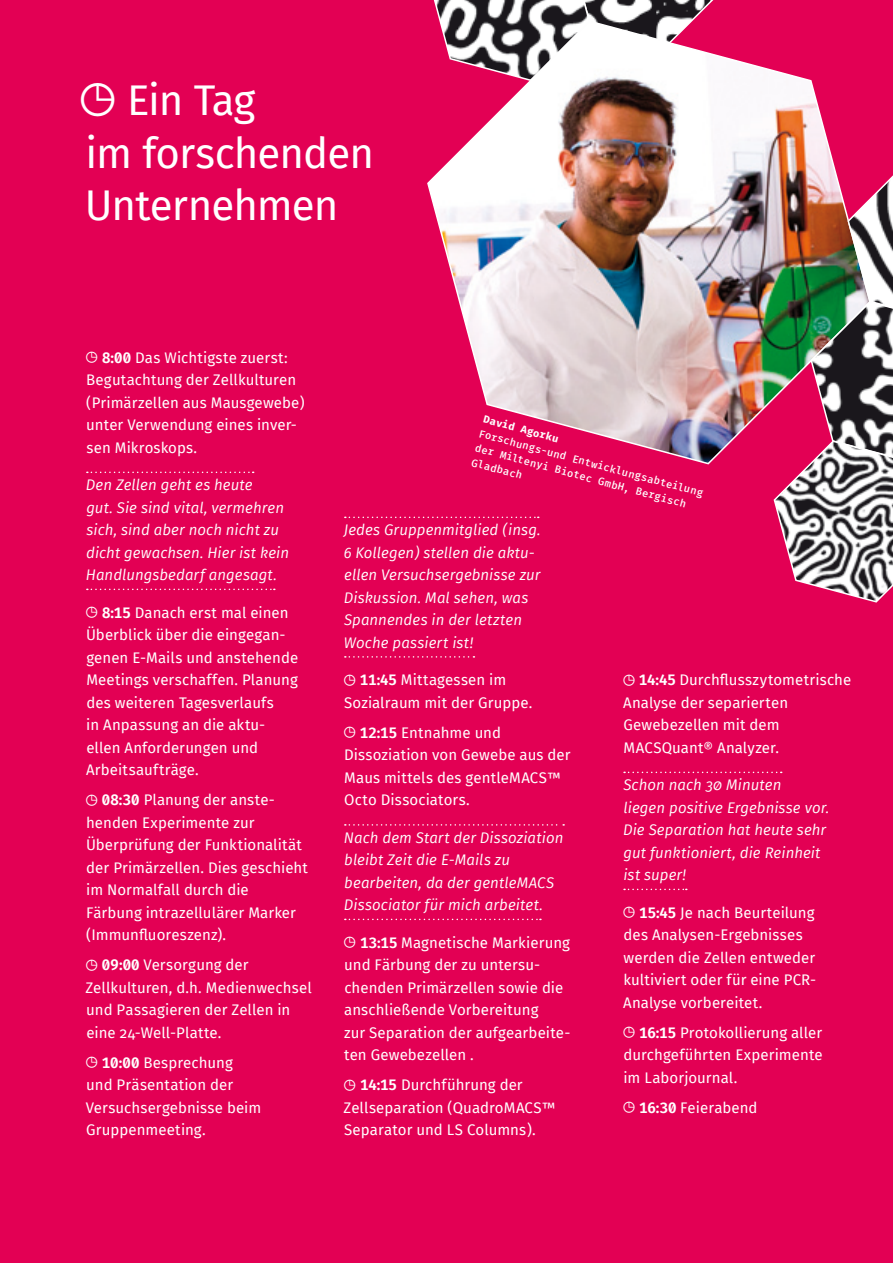
<style>
.page{position:relative;width:893px;height:1263px;background:#e30054}
.page>*{position:absolute;margin:0;border:0;box-sizing:border-box;transform-origin:0 0}
.t1{font:42px/52.5px "Fira Sans";letter-spacing:-.025em;color:#fff}
.t2{font:15px/22.5px "Fira Sans";letter-spacing:.005em;color:#fff}
.t3{font:italic 15px/22.5px "Fira Sans";letter-spacing:.005em;color:#fff}
.t4{font:500 10.5px/15px "Fira Mono";color:#fff}
.t5{font:700 10.5px "Fira Mono";color:#fff}
.s1{font-family:"STIX General";font-size:45px}
.s2{font-family:"STIX General"}
.s3{font-weight:600}
</style>
<div class="page">
<svg style="left:87px;top:472px;width:167px;height:1px"></svg>
<svg style="left:87px;top:589px;width:188px;height:1px"></svg>
<svg style="left:345px;top:517px;width:194px;height:1px"></svg>
<svg style="left:345px;top:656px;width:129px;height:2px"></svg>
<svg style="left:345px;top:824px;width:219px;height:2px"></svg>
<svg style="left:345px;top:919px;width:196px;height:1px"></svg>
<svg style="left:624px;top:772px;width:158px;height:1px"></svg>
<svg style="left:624px;top:889px;width:63px;height:1px"></svg>
<img style="left:427px;top:58px;width:406px;height:407px">
<svg style="left:427px;top:0;width:303px;height:82px"></svg>
<img style="left:772px;top:161px;width:121px;height:442px">
<h1 class="t1" style="left:79px;top:74px;width:297px"><span class="s1">◷</span> Ein Tag<br>im forschenden<br>Unternehmen</h1>
<p class="t2" style="left:86px;top:346px;width:221px"><span class="s2">◷</span> <span class="s3">8:00</span> Das Wichtigste zuerst:<br>Begutachtung der Zellkulturen (Primärzellen aus Mausgewebe) unter Verwendung eines inver&shy;sen Mikroskops.</p>
<p class="t3" style="left:86px;top:474px;width:205px">Den Zellen geht es heute<br>gut. Sie sind vital, vermehren sich, sind aber noch nicht zu dicht gewachsen. Hier ist kein<br>Handlungsbedarf angesagt.</p>
<p class="t2" style="left:86px;top:601px;width:214px"><span class="s2">◷</span> <span class="s3">8:15</span> Danach erst mal einen<br>Überblick über die eingegan&shy;genen E-Mails und anstehende<br>Meetings verschaffen. Planung des weiteren Tagesverlaufs<br>in Anpassung an die aktu&shy;ellen Anforderungen und<br>Arbeitsaufträge.</p>
<p class="t2" style="left:86px;top:789px;width:224px"><span class="s2">◷</span> <span class="s3">08:30</span> Planung der anste&shy;henden Experimente zur<br>Überprüfung der Funktionalität der Primärzellen. Dies geschieht im Normalfall durch die<br>Färbung intrazellulärer Marker (Immunfluoreszenz).</p>
<p class="t2" style="left:86px;top:954px;width:228px"><span class="s2">◷</span> <span class="s3">09:00</span> Versorgung der<br>Zellkulturen, d.h. Medienwechsel und Passagieren der Zellen in eine 24-Well-Platte.</p>
<p class="t2" style="left:86px;top:1051px;width:177px"><span class="s2">◷</span> <span class="s3">10:00</span> Besprechung und Präsentation der<br>Versuchsergebnisse beim<br>Gruppenmeeting.</p>
<p class="t5" style="left:486px;top:412px;width:79px;rotate:15deg">David Agorku</p>
<p class="t4" style="left:481px;top:426px;width:233px;rotate:15deg">Forschungs-und Entwicklungsabteilung der Miltenyi Biotec GmbH, Bergisch<br>Gladbach</p>
<p class="t3" style="left:344px;top:519px;width:198px">Jedes Gruppenmitglied (insg.<br>6 Kollegen) stellen die aktu&shy;ellen Versuchsergebnisse zur<br>Diskussion. Mal sehen, was<br>Spannendes in der letzten<br>Woche passiert ist!</p>
<p class="t2" style="left:344px;top:669px;width:190px"><span class="s2">◷</span> <span class="s3">11:45</span> Mittagessen im<br>Sozialraum mit der Gruppe.</p>
<p class="t2" style="left:344px;top:721px;width:228px"><span class="s2">◷</span> <span class="s3">12:15</span> Entnahme und<br>Dissoziation von Gewebe aus der<br>Maus mittels des gentleMACS™<br>Octo Dissociators.</p>
<p class="t3" style="left:344px;top:826px;width:221px">Nach dem Start der Dissoziation bleibt Zeit die E-Mails zu bearbeiten, da der gentleMACS<br>Dissociator für mich arbeitet.</p>
<p class="t2" style="left:344px;top:931px;width:228px"><span class="s2">◷</span> <span class="s3">13:15</span> Magnetische Markierung und Färbung der zu untersu&shy;chenden Primärzellen sowie die anschließende Vorbereitung<br>zur Separation der aufgearbeite&shy;ten Gewebezellen .</p>
<p class="t2" style="left:344px;top:1074px;width:213px"><span class="s2">◷</span> <span class="s3">14:15</span> Durchführung der<br>Zellseparation (QuadroMACS™<br>Separator und LS Columns).</p>
<p class="t2" style="left:623px;top:669px;width:230px"><span class="s2">◷</span> <span class="s3">14:45</span> Durchflusszytometrische<br>Analyse der separierten<br>Gewebezellen mit dem<br>MACSQuant® Analyzer.</p>
<p class="t3" style="left:623px;top:774px;width:208px">Schon nach 30 Minuten<br>liegen positive Ergebnisse vor.<br>Die Separation hat heute sehr gut funktioniert, die Reinheit ist super!</p>
<p class="t2" style="left:623px;top:901px;width:195px"><span class="s2">◷</span> <span class="s3">15:45</span> Je nach Beurteilung des Analysen-Ergebnisses werden die Zellen entweder kultiviert oder für eine PCR-<br>Analyse vorbereitet.</p>
<p class="t2" style="left:623px;top:1021px;width:202px;text-align:justify"><span class="s2">◷</span> <span class="s3">16:15</span> Protokollierung aller durchgeführten Experimente im Laborjournal.</p>
<p class="t2" style="left:623px;top:1096px;width:136px"><span class="s2">◷</span> <span class="s3">16:30</span> Feierabend</p>
</div>
